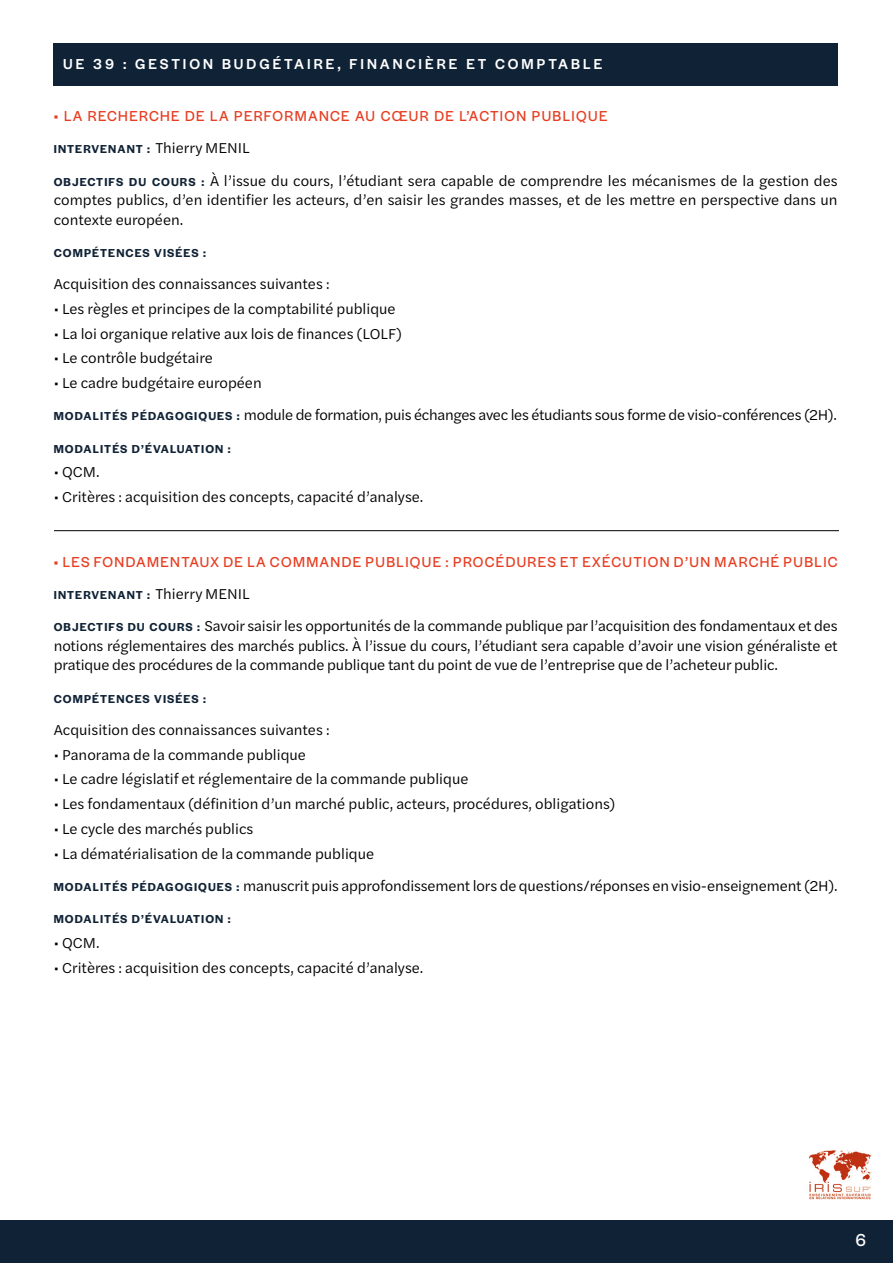
<style>
.page{position:relative;width:893px;height:1263px;background:#fff}
.page>*{position:absolute;margin:0;border:0;box-sizing:border-box;transform-origin:0 0}
.t1{font:18px "Halyard Display";color:#fff}
.t2{font:15px/19.5px "Halyard Text";color:#000;text-align:justify}
.t3{font:15px/32.2px "Halyard Text";letter-spacing:-.02em;color:#000}
.t4{font:15px "Halyard Display";letter-spacing:.09em;color:#e73e22}
.t5{font:500 15px "Halyard Display";letter-spacing:.2em;color:#fff}
.t6{font:600 12px "Halyard Display";letter-spacing:.09em;color:#102235}
.s1{font-family:"Halyard Text";font-weight:400;font-size:15px;color:#000}
.s2{font-family:"Halyard Display";font-weight:600;font-size:12px;color:#102235}
</style>
<div class="page">
<div style="left:53px;top:44px;width:785px;height:42px;background:#102235"></div>
<div style="left:0;top:1221px;width:893px;height:42px;background:#102235"></div>
<img style="left:808px;top:1150px;width:64px;height:50px">
<hr style="left:54px;top:530px;width:785px;height:1px;background:#000">
<p class="t5" style="left:63px;top:54px;width:541px">UE 39 : GESTION BUDGÉTAIRE, FINANCIÈRE ET COMPTABLE</p>
<p class="t4" style="left:54px;top:105px;width:555px">• LA RECHERCHE DE LA PERFORMANCE AU CŒUR DE L’ACTION PUBLIQUE</p>
<p class="t6" style="left:54px;top:141px;width:197px">INTERVENANT : <span class="s1">Thierry MENIL</span></p>
<p class="t2" style="left:54px;top:170px;width:785px"><span class="s2">OBJECTIFS DU COURS :</span> À l’issue du cours, l’étudiant sera capable de comprendre les mécanismes de la gestion des comptes publics, d’en identifier les acteurs, d’en saisir les grandes masses, et de les mettre en perspective dans un contexte européen.</p>
<p class="t6" style="left:54px;top:244px;width:154px">COMPÉTENCES VISÉES :</p>
<p class="t2" style="left:54px;top:274px;width:277px">Acquisition des connaissances suivantes :</p>
<p class="t2" style="left:54px;top:298px;width:343px">• Les règles et principes de la comptabilité publique</p>
<p class="t2" style="left:54px;top:323px;width:350px">• La loi organique relative aux lois de finances (LOLF)</p>
<p class="t2" style="left:54px;top:348px;width:161px">• Le contrôle budgétaire</p>
<p class="t3" style="left:54px;top:366px;width:785px">• Le cadre budgétaire européen<br><span class="s2">MODALITÉS PÉDAGOGIQUES :</span> module de formation, puis échanges avec les étudiants sous forme de visio-conférences (2H).</p>
<p class="t6" style="left:54px;top:440px;width:179px">MODALITÉS D’ÉVALUATION :</p>
<p class="t2" style="left:54px;top:462px;width:47px">• QCM.</p>
<p class="t2" style="left:54px;top:487px;width:371px">• Critères : acquisition des concepts, capacité d’analyse.</p>
<p class="t4" style="left:54px;top:551px;width:785px">• LES FONDAMENTAUX DE LA COMMANDE PUBLIQUE : PROCÉDURES ET EXÉCUTION D’UN MARCHÉ PUBLIC</p>
<p class="t6" style="left:54px;top:586px;width:197px">INTERVENANT : <span class="s1">Thierry MENIL</span></p>
<p class="t2" style="left:54px;top:616px;width:785px"><span class="s2">OBJECTIFS DU COURS :</span> Savoir saisir les opportunités de la commande publique par l’acquisition des fondamentaux et des notions réglementaires des marchés publics. À l’issue du cours, l’étudiant sera capable d’avoir une vision généraliste et pratique des procédures de la commande publique tant du point de vue de l’entreprise que de l’acheteur public.</p>
<p class="t6" style="left:54px;top:690px;width:154px">COMPÉTENCES VISÉES :</p>
<p class="t2" style="left:54px;top:719px;width:277px">Acquisition des connaissances suivantes :</p>
<p class="t2" style="left:54px;top:744px;width:254px">• Panorama de la commande publique</p>
<p class="t2" style="left:54px;top:769px;width:416px">• Le cadre législatif et réglementaire de la commande publique</p>
<p class="t2" style="left:54px;top:793px;width:563px">• Les fondamentaux (définition d’un marché public, acteurs, procédures, obligations)</p>
<p class="t2" style="left:54px;top:818px;width:201px">• Le cycle des marchés publics</p>
<p class="t2" style="left:54px;top:837px;width:785px;line-height:32.2px">• La dématérialisation de la commande publique<br><span class="s2">MODALITÉS PÉDAGOGIQUES :</span> manuscrit puis approfondissement lors de questions/réponses en visio-enseignement (2H).</p>
<p class="t6" style="left:54px;top:910px;width:179px">MODALITÉS D’ÉVALUATION :</p>
<p class="t2" style="left:54px;top:932px;width:47px">• QCM.</p>
<p class="t2" style="left:54px;top:957px;width:371px">• Critères : acquisition des concepts, capacité d’analyse.</p>
<p class="t1" style="left:856px;top:1227px;width:12px">6</p>
</div>
